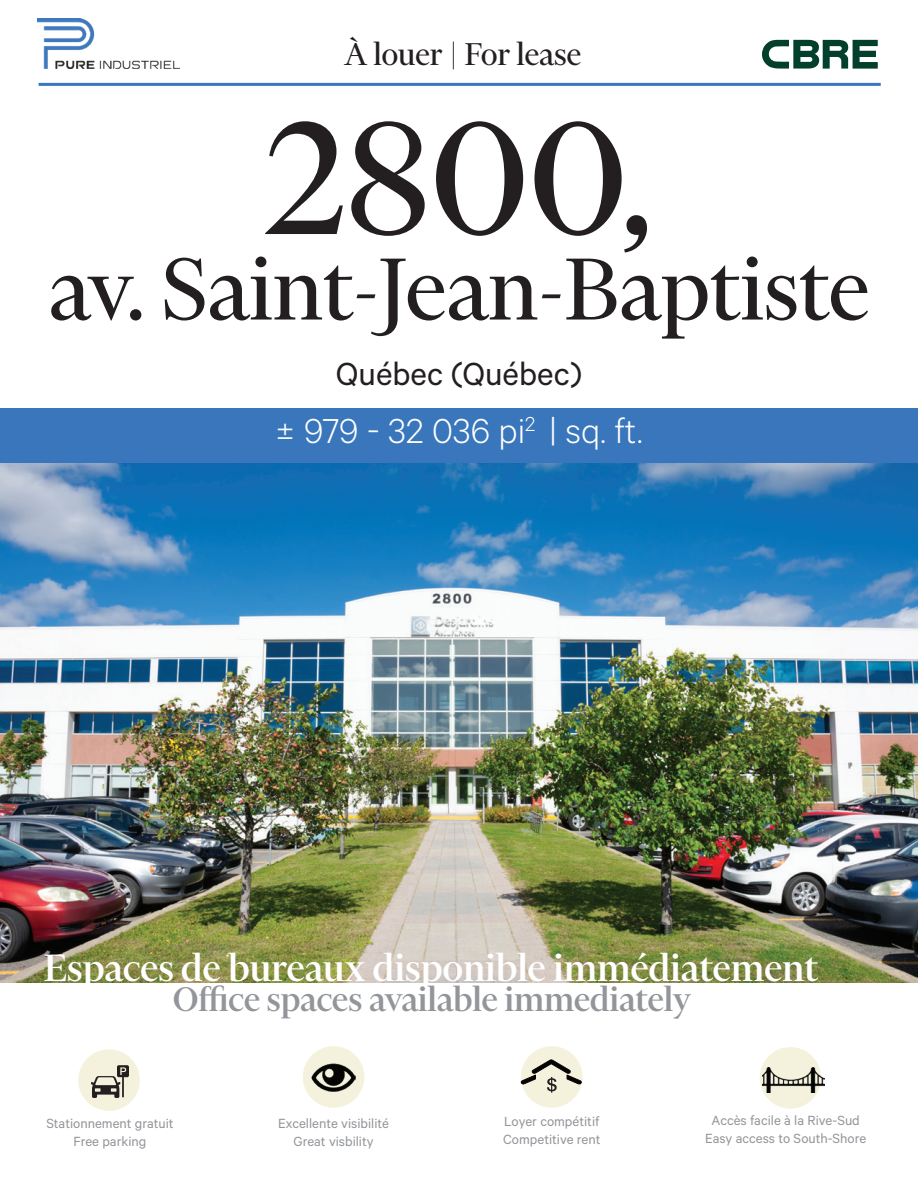
<style>
.page{position:relative;width:918px;height:1188px;background:#fff}
.page>*{position:absolute;margin:0;border:0;box-sizing:border-box;transform-origin:0 0}
.t1{font:183px "Financier Display";color:#231f20}
.t2{font:100.5px "Financier Display";color:#231f20}
.t3{font:500 43.5px "Financier Display";color:#fff}
.t4{font:500 39px "Financier Display";color:#929599}
.t5{font:300 39px "Calibre";color:#fff}
.t6{font:36px "Financier Display";color:#231f20}
.t7{font:36px "Calibre";color:#231f20}
.t8{font:15px/18px "Calibre";color:#929599;text-align:center}
</style>
<div class="page">
<img style="left:0;top:462px;width:918px;height:521px">
<svg style="left:762px;top:40px;width:116px;height:29px"></svg>
<hr style="left:39px;top:83px;width:842px;height:3px;background:#3976bc">
<div style="left:0;top:408px;width:918px;height:54px;background:#3976bc"></div>
<img style="left:37px;top:18px;width:142px;height:50px">
<div style="left:78px;top:1049px;width:62px;height:62px;background:#f4f2dc;border-radius:50%"></div>
<svg style="left:91px;top:1065px;width:38px;height:33px"></svg>
<div style="left:760px;top:1047px;width:61px;height:62px;background:#f4f2dc;border-radius:50%"></div>
<img style="left:763px;top:1067px;width:61px;height:26px">
<div style="left:521px;top:1046px;width:62px;height:62px;background:#f4f2dc;border-radius:50%"></div>
<svg style="left:521px;top:1060px;width:61px;height:33px"></svg>
<div style="left:303px;top:1046px;width:61px;height:62px;background:#f4f2dc;border-radius:50%"></div>
<img style="left:311px;top:1055px;width:45px;height:45px">
<h3 class="t6" style="left:344px;top:35px;width:239px">À louer | For lease</h3>
<h1 class="t1" style="left:265px;top:83px;width:390px">2800,</h1>
<h2 class="t2" style="left:49px;top:237px;width:822px">av. Saint-Jean-Baptiste</h2>
<h3 class="t7" style="left:336px;top:352px;width:248px">Québec (Québec)</h3>
<h3 class="t5" style="left:275px;top:409px;width:369px">± 979 - 32 036 pi<sup>2</sup> | sq. ft.</h3>
<h3 class="t3" style="left:44px;top:945px;width:776px">Espaces de bureaux disponible immédiatement</h3>
<h3 class="t4" style="left:173px;top:978px;width:520px">Office spaces available immediately</h3>
<p class="t8" style="left:46px;top:1114px;width:129px">Stationnement gratuit<br>Free parking</p>
<p class="t8" style="left:705px;top:1111px;width:163px">Accès facile à la Rive-Sud<br>Easy access to South-Shore</p>
<p class="t8" style="left:278px;top:1114px;width:112px">Excellente visibilité<br>Great visbility</p>
<p class="t8" style="left:503px;top:1112px;width:99px;text-align:left">Loyer compétitif<br>Competitive rent</p>
</div>
